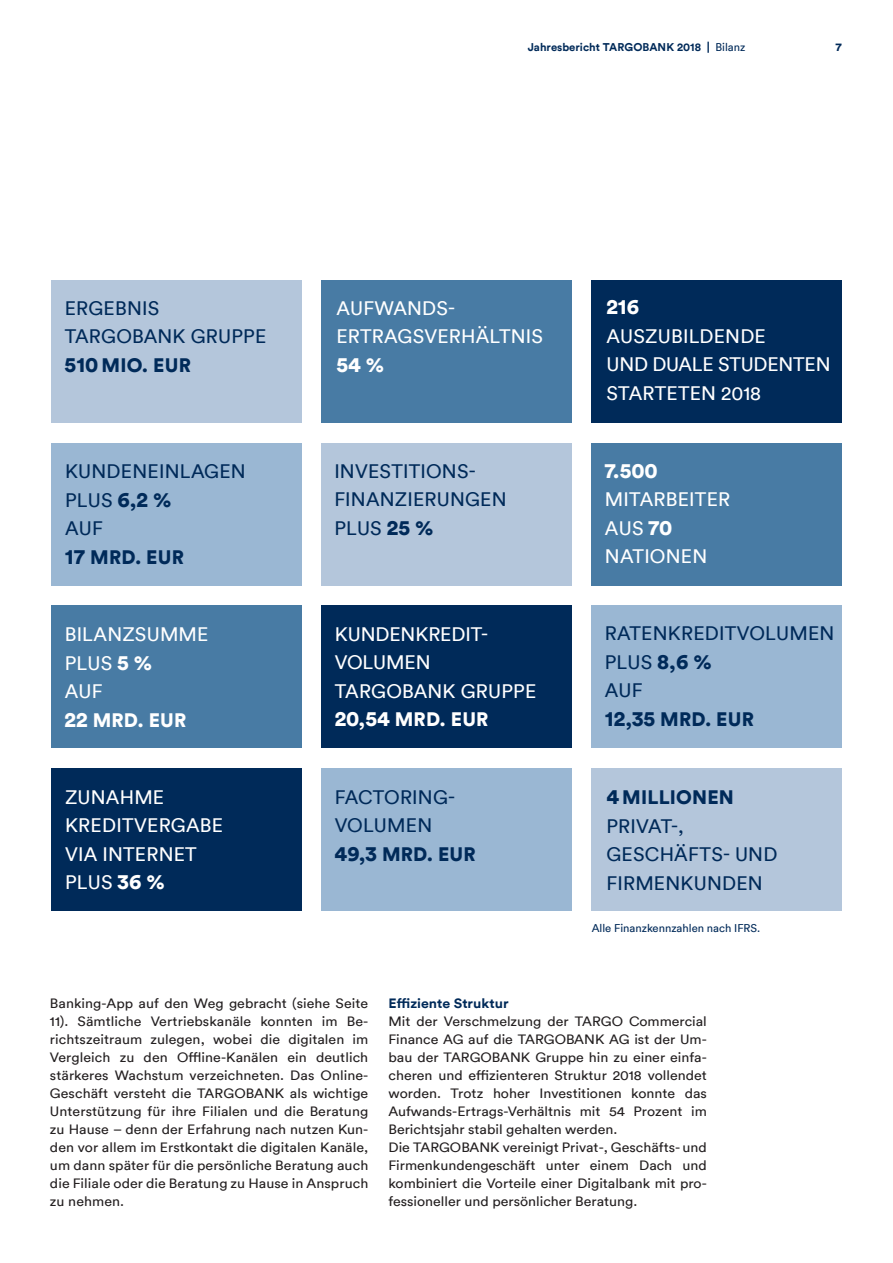
<style>
.page{position:relative;width:893px;height:1263px;background:#fff}
.page>*{position:absolute;margin:0;border:0;box-sizing:border-box;transform-origin:0 0}
.t1{font:900 21px "Circular Pro TT";color:#fff}
.t2{font:19.5px/28.5px "Circular Pro TT";letter-spacing:.01em;color:#002a59}
.t3{font:19.5px/28.5px "Circular Pro TT";letter-spacing:.01em;color:#fff}
.t4{font:13.5px/18px "Circular Pro TT";color:#231f20;text-align:justify;scale:1.05 1}
.t5{font:700 13.5px "Circular Pro TT";color:#002a59;scale:1.05 1}
.t6{font:700 11.25px "Circular Pro TT";color:#002a59}
.t7{font:11.25px "Circular Pro TT";color:#002a59}
.t8{font:900 11.25px "Circular Pro TT";color:#002a59}
.s1{font-weight:900}
.s2{font-weight:400}
.s3{font-weight:900;font-size:21px}
</style>
<div class="page">
<div style="left:51px;top:280px;width:250px;height:143px;background:#b4c6db"></div>
<div style="left:592px;top:605px;width:250px;height:143px;background:#9ab7d3"></div>
<div style="left:51px;top:605px;width:250px;height:143px;background:#487ba4"></div>
<div style="left:322px;top:605px;width:250px;height:143px;background:#002a59"></div>
<div style="left:322px;top:280px;width:250px;height:143px;background:#487ba4"></div>
<div style="left:592px;top:768px;width:250px;height:143px;background:#b4c6db"></div>
<div style="left:51px;top:768px;width:250px;height:143px;background:#002a59"></div>
<div style="left:321px;top:768px;width:251px;height:143px;background:#9ab7d3"></div>
<div style="left:592px;top:443px;width:250px;height:142px;background:#487ba4"></div>
<div style="left:322px;top:443px;width:250px;height:142px;background:#b4c6db"></div>
<div style="left:51px;top:443px;width:250px;height:142px;background:#9ab7d3"></div>
<div style="left:592px;top:280px;width:250px;height:143px;background:#002a59"></div>
<p class="t6" style="left:528px;top:40px;width:219px">Jahresbericht TARGOBANK 2018 <span class="s1">|</span> <span class="s2">Bilanz</span></p>
<p class="t8" style="left:835px;top:40px;width:8px">7</p>
<h2 class="t2" style="left:65px;top:293px;width:203px">ERGEBNIS<br>TARGOBANK GRUPPE<br><span class="s3">510</span> <span class="s1">MIO. EUR</span></h2>
<h2 class="t2" style="left:65px;top:456px;width:182px">KUNDENEINLAGEN<br>PLUS <span class="s3">6,2 %<br></span>AUF<br><span class="s3">17</span> <span class="s1">MRD. EUR</span></h2>
<h2 class="t3" style="left:336px;top:293px;width:208px">AUFWANDS-<br>ERTRAGSVERHäLTNIS</h2>
<h1 class="t1" style="left:336px;top:350px;width:49px">54 %</h1>
<h2 class="t2" style="left:334px;top:456px;width:174px">INVESTITIoNS-<br>FINANZIERUNGEN<br>PLUS <span class="s3">25 %</span></h2>
<h1 class="t1" style="left:606px;top:292px;width:34px">216</h1>
<h2 class="t3" style="left:606px;top:321px;width:226px">AUSZUBILDENDE<br>UND DUALE STUDENTEN<br>STARTETEN 2018</h2>
<h1 class="t1" style="left:605px;top:456px;width:54px">7.500</h1>
<h2 class="t3" style="left:605px;top:484px;width:127px">MITARBEITER<br>AUS <span class="s3">70<br></span>NATIONEN</h2>
<h2 class="t3" style="left:65px;top:619px;width:145px">BILANZSUMME<br>PLUS <span class="s3">5 %<br></span>AUF<br><span class="s3">22</span> <span class="s1">MRD. EUR</span></h2>
<h2 class="t3" style="left:335px;top:619px;width:203px">KUNDENKREDIT-<br>VOLUMEN<br>TARGOBANK GRUPPE<br><span class="s3">20,54</span> <span class="s1">MRD. EUR</span></h2>
<h2 class="t3" style="left:65px;top:781px;width:159px">ZUNAHME<br>KREDITVERGABE<br>VIA INTERNET<br>PLUS <span class="s3">36 %</span></h2>
<h2 class="t2" style="left:335px;top:782px;width:143px">FAcToRING-<br>VOLUMEN<br><span class="s3">49,3</span> <span class="s1">MRD. EUR</span></h2>
<h2 class="t2" style="left:605px;top:618px;width:231px">RATENKREDITVOLUMEN<br>PLUS <span class="s3">8,6 %<br></span>AUF<br><span class="s3">12,35</span> <span class="s1">MRD. EUR</span></h2>
<h2 class="t2" style="left:606px;top:782px;width:172px"><span class="s3">4</span> <span class="s1">MILLIONEN<br></span>PRIVAT-,<br>GESchäFTS- UND<br>FIRMENKUNDEN</h2>
<p class="t7" style="left:592px;top:920px;width:170px">Alle Finanzkennzahlen nach IFRS.</p>
<p class="t4" style="left:50px;top:994px;width:305px">Banking-App auf den Weg gebracht (siehe Seite 11). Sämtliche Vertriebskanäle konnten im Be&shy;richtszeitraum zulegen, wobei die digitalen im Vergleich zu den offline-Kanälen ein deutlich stärkeres Wachstum verzeichneten. Das Online-Geschäft versteht die TARGOBANK als wichtige Unterstützung für ihre Filialen und die Beratung zu Hause – denn der Erfahrung nach nutzen Kun&shy;den vor allem im Erstkontakt die digitalen Kanäle, um dann später für die persönliche Beratung auch die Filiale oder die Beratung zu Hause in Anspruch zu nehmen.</p>
<p class="t5" style="left:388px;top:994px;width:116px">Effiziente Struktur</p>
<p class="t4" style="left:388px;top:1012px;width:305px;text-align:left">Mit der Verschmelzung der TARGO Commercial Finance AG auf die TARGOBANK AG ist der Um&shy;bau der TARGOBANK Gruppe hin zu einer einfa&shy;cheren und effizienteren Struktur 2018 vollendet worden. Trotz hoher Investitionen konnte das Aufwands-Ertrags-Verhältnis mit 54 Prozent im Berichtsjahr stabil gehalten werden.<br>Die TARGOBANK vereinigt Privat-, Geschäfts- und Firmenkundengeschäft unter einem Dach und kombiniert die Vorteile einer Digitalbank mit pro&shy;fessioneller und persönlicher Beratung.</p>
</div>
